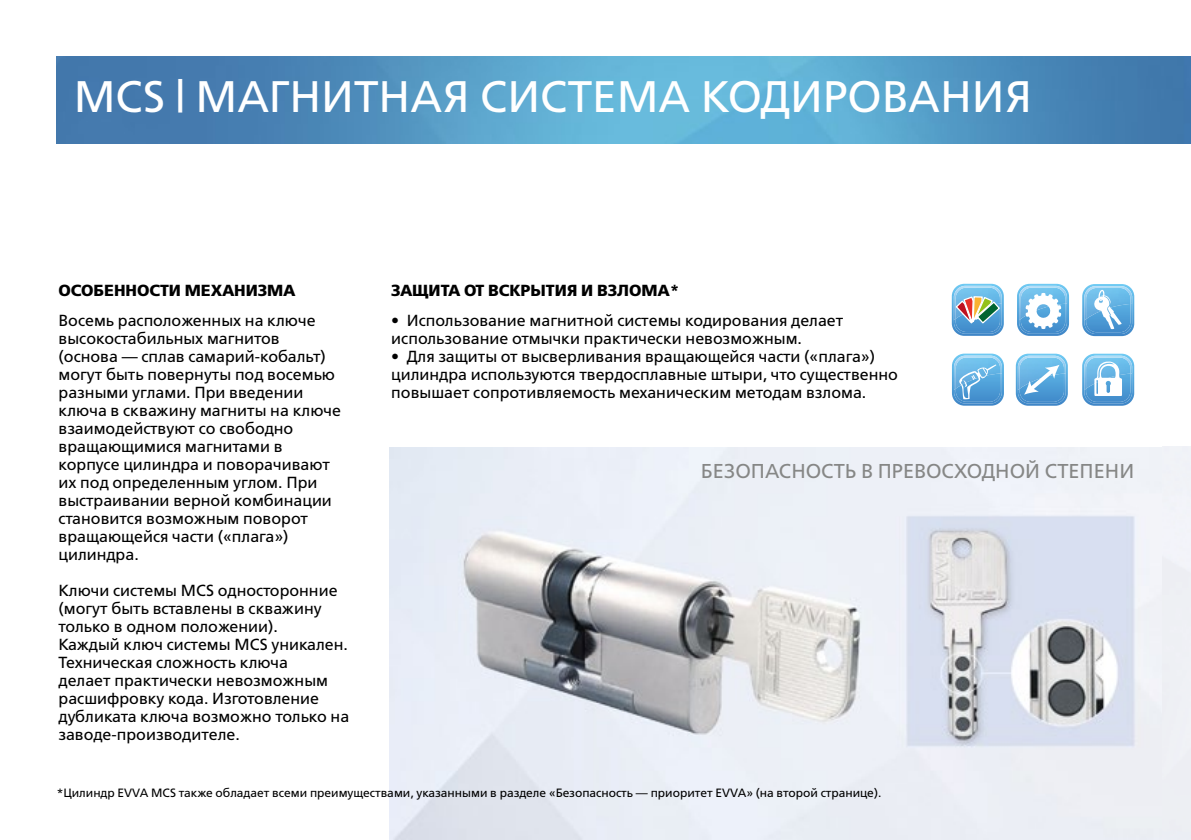
<style>
.page{position:relative;width:1191px;height:840px;background:#fff}
.page>*{position:absolute;margin:0;border:0;box-sizing:border-box;transform-origin:0 0}
.t1{font:44px "Free Set C";color:#fff}
.t2{font:20px "Free Set C";color:#868786}
.t3{font:16px/18px "Free Set C";color:#000}
.t4{font:16px "Free Set Bold C";color:#000}
.t5{font:12px "Free Set C";color:#000}
</style>
<div class="page">
<img style="left:57px;top:57px;width:1134px;height:86px">
<img style="left:389px;top:447px;width:773px;height:392px">
<svg style="left:951px;top:283px;width:52px;height:52px;background:#87b0c6"></svg>
<svg style="left:1082px;top:284px;width:52px;height:52px;background:#7ebbe4"></svg>
<svg style="left:1082px;top:353px;width:52px;height:52px"></svg>
<svg style="left:1017px;top:284px;width:52px;height:52px"></svg>
<svg style="left:1015px;top:353px;width:52px;height:52px;background:#79b9e3"></svg>
<svg style="left:952px;top:353px;width:52px;height:52px;background:#75b6e2"></svg>
<h1 class="t1" style="left:74px;top:73px;width:960px">MCS | МАГНИТНАЯ СИСТЕМА КОДИРОВАНИЯ</h1>
<p class="t4" style="left:59px;top:281px;width:238px">ОСОБЕННОСТИ МЕХАНИЗМА</p>
<p class="t3" style="left:59px;top:311px;width:284px">Восемь расположенных на ключе высокостабильных магнитов (основа — сплав самарий-кобальт) могут быть повернуты под восемью разными углами. При введении ключа в скважину магниты на ключе взаимодействуют со свободно вращающимися магнитами в корпусе цилиндра и поворачивают их под определенным углом. При выстраивании верной комбинации становится возможным поворот вращающейся части («плага») цилиндра.</p>
<p class="t3" style="left:59px;top:581px;width:292px">Ключи системы MCS односторонние (могут быть вставлены в скважину только в одном положении).<br>Каждый ключ системы MCS уникален.<br>Техническая сложность ключа<br>делает практически невозможным расшифровку кода. Изготовление дубликата ключа возможно только на заводе-производителе.</p>
<p class="t4" style="left:391px;top:281px;width:290px">ЗАЩИТА ОТ ВСКРЫТИЯ И ВЗЛОМА*</p>
<p class="t3" style="left:391px;top:311px;width:453px">• Использование магнитной системы кодирования делает использование отмычки практически невозможным.</p>
<p class="t3" style="left:391px;top:347px;width:508px">• Для защиты от высверливания вращающейся части («плага») цилиндра используются твердосплавные штыри, что существенно повышает сопротивляемость механическим методам взлома.</p>
<p class="t2" style="left:701px;top:459px;width:435px">БЕЗОПАСНОСТЬ В ПРЕВОСХОДНОЙ СТЕПЕНИ</p>
<p class="t5" style="left:57px;top:785px;width:826px">*Цилиндр EVVA MCS также обладает всеми преимуществами, указанными в разделе «Безопасность — приоритет EVVA» (на второй странице).</p>
</div>
